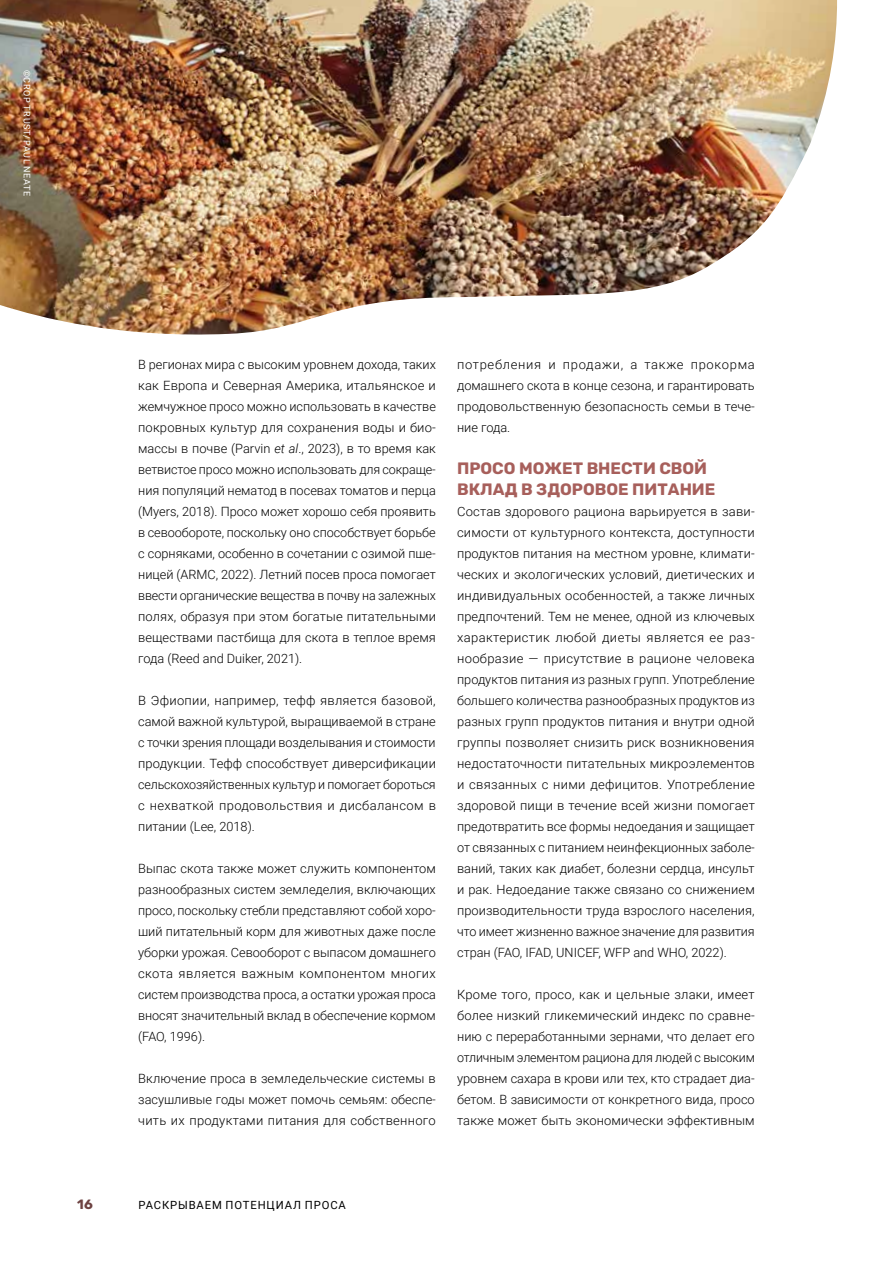
<style>
.page{position:relative;width:893px;height:1263px;background:#fff}
.page>*{position:absolute;margin:0;border:0;box-sizing:border-box;transform-origin:0 0}
.t1{font:300 16.5px/21px "Rubik";color:#a75f5b}
.t2{font:300 13.5px "Rubik";color:#6d4241}
.t3{font:300 12.75px/21px "Roboto";color:#000;text-align:justify}
.t4{font:11.25px "Roboto";letter-spacing:.075em;color:#000}
.t5{font:9px "Roboto";letter-spacing:.08em;color:#fff}
.s1{font-style:italic}
</style>
<div class="page">
<img style="left:0;top:0;width:837px;height:335px">
<p class="t5" style="left:33px;top:70px;width:128px;rotate:90deg">©CROP TRUST/PAUL NEATE</p>
<p class="t3" style="left:138px;top:353px;width:299px">В регионах мира с высоким уровнем дохода, таких как Европа и Северная Америка, итальянское и жемчужное просо можно использовать в качестве покровных культур для сохранения воды и био&shy;массы в почве (Parvin <span class="s1">et al</span>., 2023), в то время как ветвистое просо можно использовать для сокраще&shy;ния популяций нематод в посевах томатов и перца (Myers, 2018). Просо может хорошо себя проявить в севообороте, поскольку оно способствует борьбе с сорняками, особенно в сочетании с озимой пше&shy;ницей (ARMC, 2022). Летний посев проса помогает ввести органические вещества в почву на залежных полях, образуя при этом богатые питательными веществами пастбища для скота в теплое время года (Reed and Duiker, 2021).</p>
<p class="t3" style="left:138px;top:689px;width:299px">В Эфиопии, например, тефф является базовой, самой важной культурой, выращиваемой в стране с точки зрения площади возделывания и стоимости продукции. Тефф способствует диверсификации сельскохозяйственных культур и помогает бороться с нехваткой продовольствия и дисбалансом в питании (Lee, 2018).</p>
<p class="t3" style="left:138px;top:857px;width:299px">Выпас скота также может служить компонентом разнообразных систем земледелия, включающих просо, поскольку стебли представляют собой хоро&shy;ший питательный корм для животных даже после уборки урожая. Севооборот с выпасом домашнего скота является важным компонентом многих систем производства проса, а остатки урожая проса вносят значительный вклад в обеспечение кормом (FAO, 1996).</p>
<p class="t3" style="left:138px;top:1067px;width:299px">Включение проса в земледельческие системы в засушливые годы может помочь семьям: обеспе&shy;чить их продуктами питания для собственного</p>
<p class="t3" style="left:457px;top:353px;width:299px">потребления и продажи, а также прокорма домашнего скота в конце сезона, и гарантировать продовольственную безопасность семьи в тече&shy;ние года.</p>
<p class="t1" style="left:457px;top:459px;width:260px">ПРОСО МОЖЕТ ВНЕСТИ СВОЙ<br>ВКЛАД В ЗДОРОВОЕ ПИТАНИЕ</p>
<p class="t3" style="left:457px;top:500px;width:299px">Состав здорового рациона варьируется в зави&shy;симости от культурного контекста, доступности продуктов питания на местном уровне, климати&shy;ческих и экологических условий, диетических и индивидуальных особенностей, а также личных предпочтений. Тем не менее, одной из ключевых характеристик любой диеты является ее раз&shy;нообразие — присутствие в рационе человека продуктов питания из разных групп. Употребление большего количества разнообразных продуктов из разных групп продуктов питания и внутри одной группы позволяет снизить риск возникновения недостаточности питательных микроэлементов и связанных с ними дефицитов. Употребление здоровой пищи в течение всей жизни помогает предотвратить все формы недоедания и защищает от связанных с питанием неинфекционных заболе&shy;ваний, таких как диабет, болезни сердца, инсульт и рак. Недоедание также связано со снижением производительности труда взрослого населения, что имеет жизненно важное значение для развития стран (FAO, IFAD, UNICEF, WFP and WHO, 2022).</p>
<p class="t3" style="left:457px;top:983px;width:299px">Кроме того, просо, как и цельные злаки, имеет более низкий гликемический индекс по сравне&shy;нию с переработанными зернами, что делает его отличным элементом рациона для людей с высоким уровнем сахара в крови или тех, кто страдает диа&shy;бетом. В зависимости от конкретного вида, просо также может быть экономически эффективным</p>
<p class="t2" style="left:77px;top:1195px;width:17px">16</p>
<p class="t4" style="left:138px;top:1197px;width:209px">РАСКРЫВАЕМ ПОТЕНЦИАЛ ПРОСА</p>
</div>
